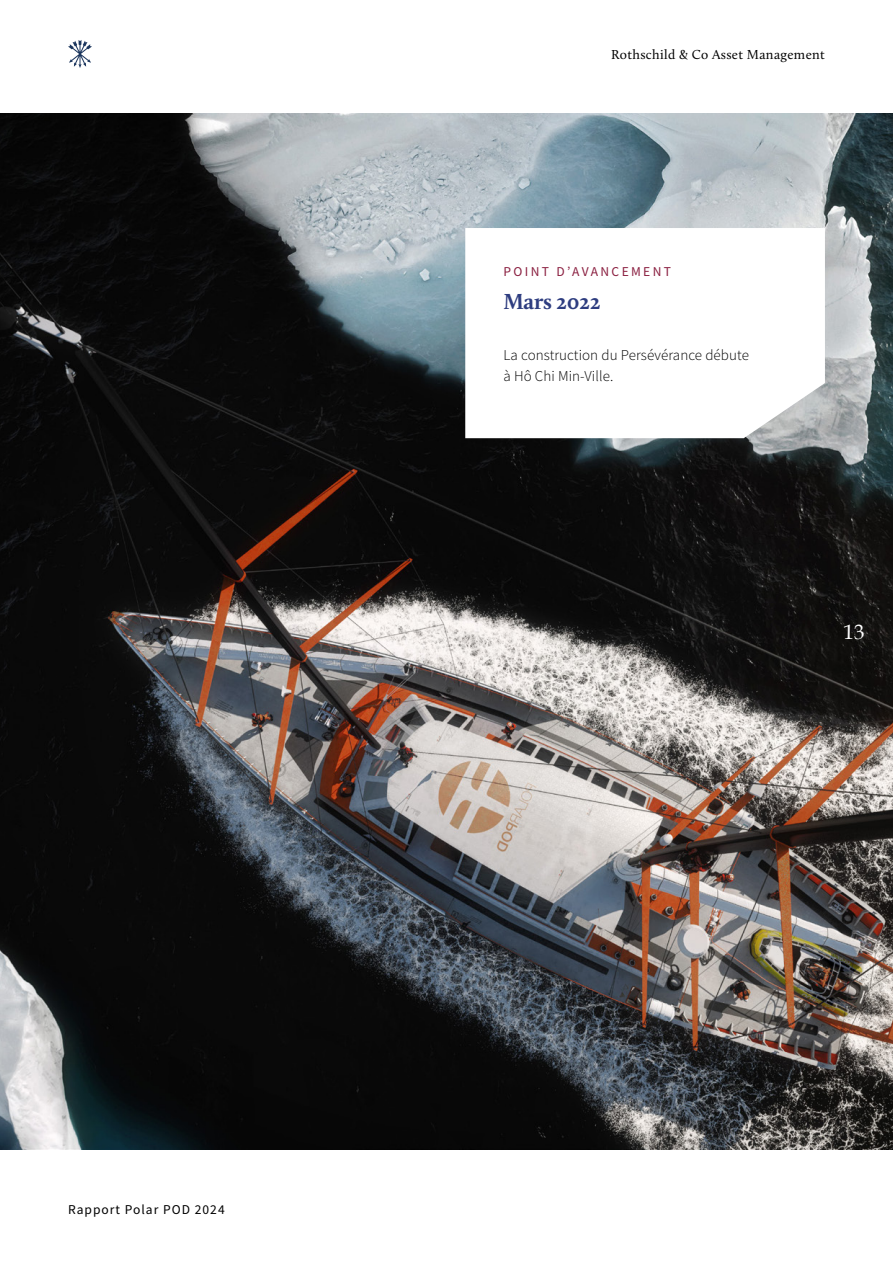
<style>
.page{position:relative;width:893px;height:1263px;background:#fff}
.page>*{position:absolute;margin:0;border:0;box-sizing:border-box;transform-origin:0 0}
.t1{font:700 22.5px "Calluna";letter-spacing:-.015em;color:#2e3d80}
.t2{font:21px "Book Antiqua";color:#fff}
.t3{font:300 15px/21px "Source Sans Pro";letter-spacing:.005em;color:#000}
.t4{font:13.5px "Calluna";letter-spacing:.025em;color:#000}
.t5{font:13.5px "Source Sans Pro";letter-spacing:.075em;color:#000}
.t6{font:13.5px "Source Sans Pro";letter-spacing:.175em;color:#8a1f40}
</style>
<div class="page">
<img style="left:0;top:113px;width:893px;height:1036px">
<svg style="left:465px;top:228px;width:360px;height:210px"></svg>
<svg style="left:68px;top:40px;width:24px;height:28px"></svg>
<p class="t5" style="left:68px;top:1201px;width:158px">Rapport Polar POD 2024</p>
<p class="t4" style="left:611px;top:46px;width:215px">Rothschild &amp; Co Asset Management</p>
<p class="t6" style="left:503px;top:263px;width:169px">POINT D’AVANCEMENT</p>
<h1 class="t1" style="left:503px;top:287px;width:99px">Mars 2022</h1>
<p class="t3" style="left:503px;top:344px;width:247px">La construction du Persévérance débute à Hô Chi Min-Ville.</p>
<h2 class="t2" style="left:844px;top:617px;width:22px">13</h2>
</div>
